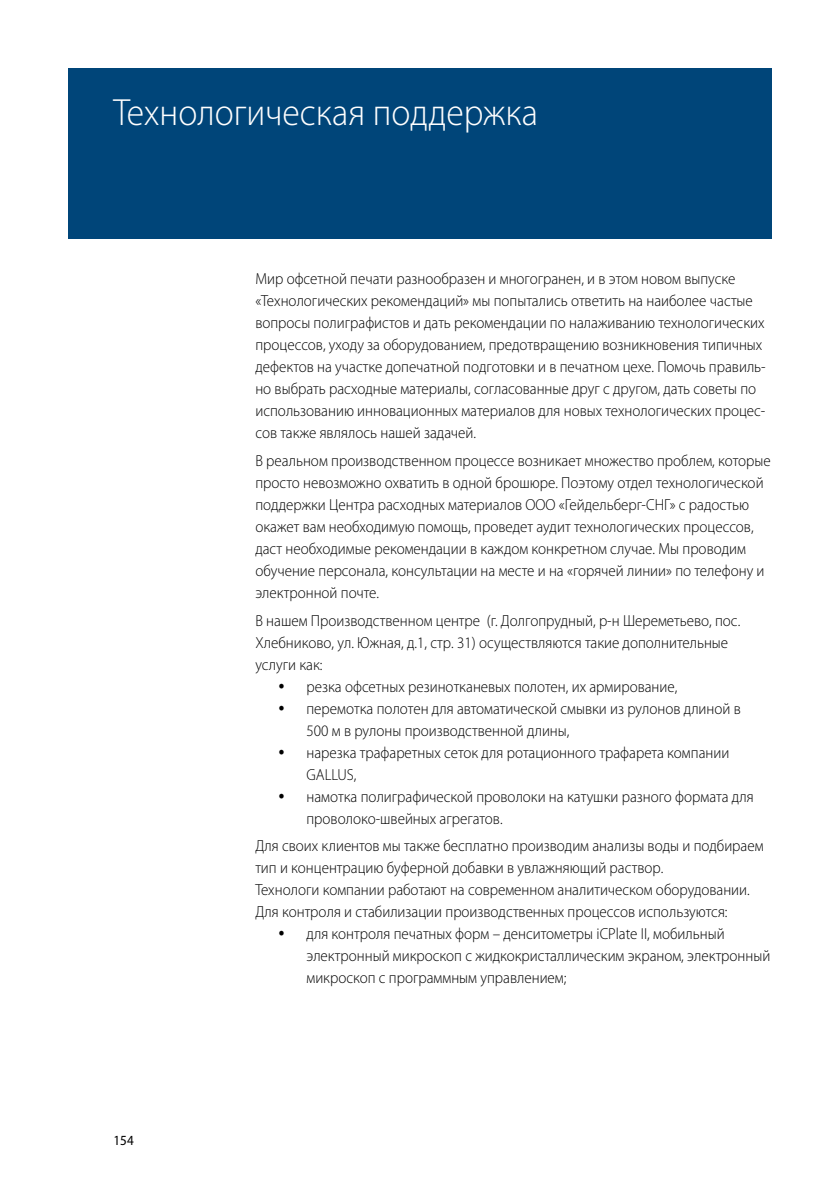
<style>
.page{position:relative;width:840px;height:1191px;background:#fff}
.page>*{position:absolute;margin:0;border:0;box-sizing:border-box;transform-origin:0 0}
.t1{font:300 38px "Myriad Pro";color:#fff;scale:.94 1}
.t2{font:300 16px/22px "Myriad Pro";color:#000;scale:.94 1}
.t3{font:14px "Myriad Pro";color:#000;scale:.94 1}
</style>
<div class="page">
<div style="left:68px;top:68px;width:703px;height:170px;background:#004579"></div>
<h1 class="t1" style="left:113px;top:91px;width:453px">Технологическая поддержка</h1>
<p class="t3" style="left:113px;top:1131px;width:23px">154</p>
<p class="t2" style="left:255px;top:268px;width:544px">Мир офсетной печати разнообразен и многогранен, и в этом новом выпуске «Технологических рекомендаций» мы попытались ответить на наиболее частые вопросы полиграфистов и дать рекомендации по налаживанию технологических процессов, уходу за оборудованием, предотвращению возникновения типичных дефектов на участке допечатной подготовки и в печатном цехе. Помочь правиль&shy;но выбрать расходные материалы, согласованные друг с другом, дать советы по использованию инновационных материалов для новых технологических процес&shy;сов также являлось нашей задачей.</p>
<p class="t2" style="left:255px;top:450px;width:549px">В реальном производственном процессе возникает множество проблем, которые просто невозможно охватить в одной брошюре. Поэтому отдел технологической поддержки Центра расходных материалов ООО «Гейдельберг-СНГ» с радостью окажет вам необходимую помощь, проведет аудит технологических процессов, даст необходимые рекомендации в каждом конкретном случае. Мы проводим обучение персонала, консультации на месте и на «горячей линии» по телефону и электронной почте.</p>
<p class="t2" style="left:255px;top:609px;width:517px">В нашем Производственном центре (г. Долгопрудный, р-н Шереметьево, пос.</p>
<p class="t2" style="left:255px;top:631px;width:504px">Хлебниково, ул. Южная, д.1, стр. 31) осуществляются такие дополнительные</p>
<p class="t2" style="left:255px;top:653px;width:73px">услуги как:</p>
<p class="t2" style="left:306px;top:675px;width:396px">резка офсетных резинотканевых полотен, их армирование,</p>
<p class="t2" style="left:306px;top:697px;width:463px">перемотка полотен для автоматической смывки из рулонов длиной в</p>
<p class="t2" style="left:306px;top:719px;width:281px">500 м в рулоны производственной длины,</p>
<p class="t2" style="left:306px;top:741px;width:451px">нарезка трафаретных сеток для ротационного трафарета компании</p>
<p class="t2" style="left:306px;top:763px;width:55px">GALLUS,</p>
<p class="t2" style="left:306px;top:785px;width:477px">намотка полиграфической проволоки на катушки разного формата для</p>
<p class="t2" style="left:306px;top:807px;width:210px">проволоко-швейных агрегатов.</p>
<p class="t2" style="left:255px;top:835px;width:542px">Для своих клиентов мы также бесплатно производим анализы воды и подбираем</p>
<p class="t2" style="left:255px;top:857px;width:435px">тип и концентрацию буферной добавки в увлажняющий раствор.</p>
<p class="t2" style="left:255px;top:879px;width:527px">Технологи компании работают на современном аналитическом оборудовании.</p>
<p class="t2" style="left:255px;top:901px;width:503px">Для контроля и стабилизации производственных процессов используются:</p>
<p class="t2" style="left:306px;top:923px;width:446px">для контроля печатных форм – денситометры iCPlate II, мобильный</p>
<p class="t2" style="left:306px;top:945px;width:494px">электронный микроскоп с жидкокристаллическим экраном, электронный</p>
<p class="t2" style="left:306px;top:967px;width:278px">микроскоп с программным управлением;</p>
</div>
